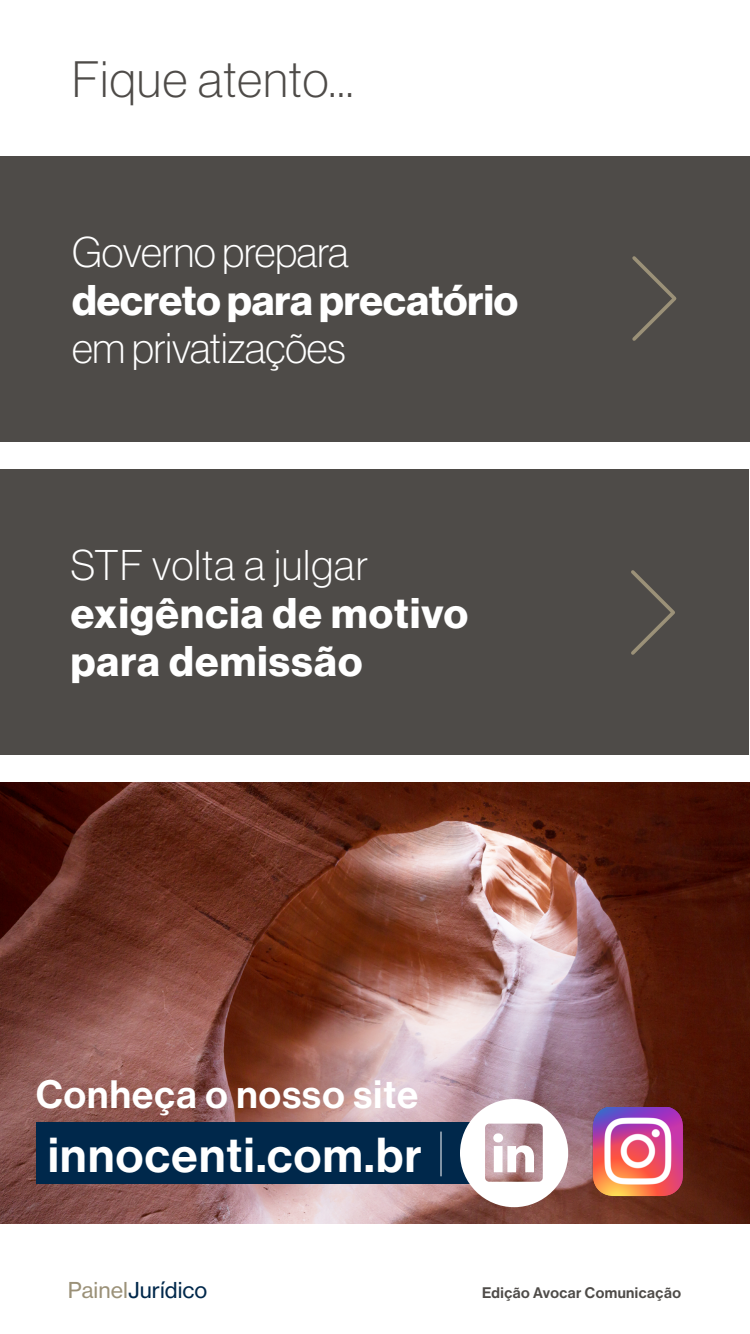
<style>
.page{position:relative;width:750px;height:1334px;background:#fff}
.page>*{position:absolute;margin:0;border:0;box-sizing:border-box;transform-origin:0 0}
.t1{font:50px "N Haas Grotesk DS Pro 35 X Lt";letter-spacing:.03em;color:#4e4b48}
.t2{font:48px "N Haas Grotesk DS Pro 65 Md";letter-spacing:.03em;color:#fff}
.t3{font:42px "N Haas Grotesk DS Pro 35 X Lt";color:#fff}
.t4{font:42px/48px "N Haas Grotesk DS Pro 75 Bd";letter-spacing:.02em;color:#fff}
.t5{font:42px "N Haas Grotesk DS Pro 75 Bd";color:#fff}
.t6{font:42px "N Haas Grotesk DS Pro 35 X Lt";letter-spacing:.03em;color:#fff}
.t7{font:38.7px "N Haas Grotesk DS Pro 65 Md";letter-spacing:.03em;color:#fff}
.t8{font:21.6px "N Haas Grotesk TX Pro 55 Rg";color:#00284b}
.t9{font:15px "N Haas Grotesk DS Pro 65 Md";letter-spacing:.03em;color:#4e4b48}
.s1{color:#9b9178}
</style>
<div class="page">
<img style="left:0;top:782px;width:750px;height:442px">
<div style="left:36px;top:1123px;width:440px;height:61px;background:#00284b"></div>
<svg style="left:460px;top:1099px;width:108px;height:108px"></svg>
<hr style="left:440px;top:1132px;width:2px;height:44px;background:#fff">
<img style="left:592px;top:1107px;width:92px;height:92px">
<div style="left:0;top:156px;width:750px;height:285px;background:#4e4b48"></div>
<svg style="left:632px;top:256px;width:45px;height:85px"></svg>
<div style="left:0;top:470px;width:749px;height:285px;background:#4e4b48"></div>
<svg style="left:631px;top:570px;width:44px;height:85px"></svg>
<p class="t1" style="left:72px;top:52px;width:283px">Fique atento...</p>
<p class="t3" style="left:72px;top:228px;width:278px">Governo prepara</p>
<p class="t5" style="left:72px;top:275px;width:448px">decreto para precatório</p>
<p class="t3" style="left:72px;top:324px;width:275px">em privatizações</p>
<p class="t6" style="left:71px;top:542px;width:299px">STF volta a julgar</p>
<p class="t4" style="left:71px;top:590px;width:399px">exigência de motivo para demissão</p>
<p class="t7" style="left:36px;top:1072px;width:384px">Conheça o nosso site</p>
<p class="t2" style="left:48px;top:1127px;width:375px">innocenti.com.br</p>
<p class="t8" style="left:68px;top:1277px;width:141px"><span class="s1">Painel</span>Jurídico</p>
<p class="t9" style="left:482px;top:1284px;width:200px">Edição Avocar Comunicação</p>
</div>
